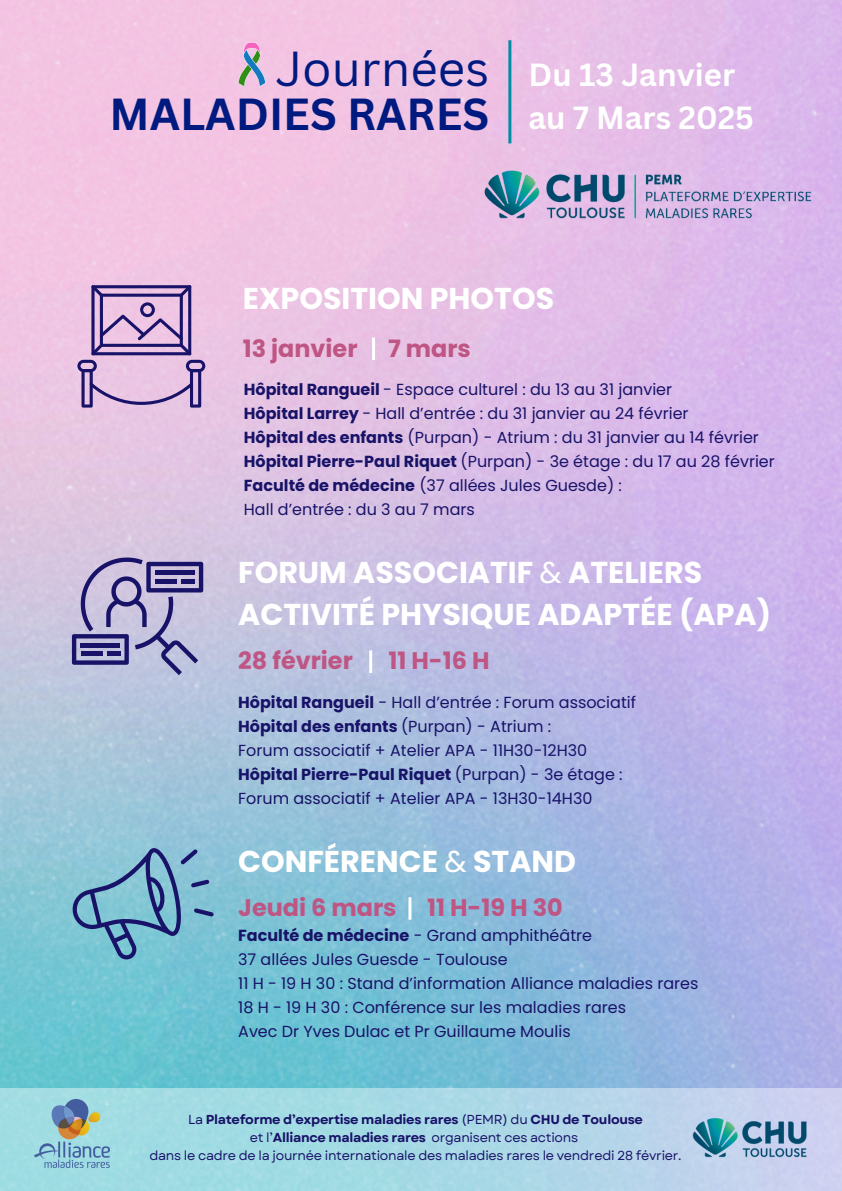
<style>
.page{position:relative;width:842px;height:1191px;background:#fff}
.page>*{position:absolute;margin:0;border:0;box-sizing:border-box;transform-origin:0 0}
.t1{font:47.8px "Canva Sans";color:#001a7f}
.t2{font:700 43.7px "Canva Sans";color:#001a7f}
.t3{font:700 31.2px/43.5px "Canva Sans";color:#fff}
.t4{font:700 30.1px/42px "Poppins";color:#fff}
.t5{font:700 23.9px "Poppins";color:#bf5583}
.t6{font:16px "Poppins";color:#181368}
.t7{font:700 16px "Poppins";color:#181368}
.t8{font:13px "Garet";letter-spacing:-.02em;color:#181368}
.t9{font:700 13px "Garet";letter-spacing:-.02em;color:#181368}
.s1{font-weight:700}
.s2{font-weight:400}
</style>
<div class="page">
<img style="left:0;top:0;width:842px;height:1088px">
<div style="left:0;top:1088px;width:842px;height:102px;background:linear-gradient(to right,#95dfe0,#c6d2ee)"></div>
<hr style="left:508px;top:40px;width:3px;height:103px;background:#018ca2">
<img style="left:463px;top:161px;width:371px;height:77px">
<img style="left:34px;top:1099px;width:75px;height:68px">
<svg style="left:77px;top:285px;width:128px;height:123px;background:#be9ec8"></svg>
<svg style="left:72px;top:848px;width:142px;height:111px;background:#72a8c4"></svg>
<svg style="left:72px;top:557px;width:131px;height:118px;background:#9f9bc3"></svg>
<div style="left:81px;top:642px;width:39px;height:5px;background:#181368"></div>
<div style="left:81px;top:651px;width:22px;height:5px;background:#181368"></div>
<div style="left:107px;top:651px;width:13px;height:5px;background:#181368"></div>
<img style="left:675px;top:1100px;width:148px;height:73px">
<hr style="left:372px;top:337px;width:3px;height:23px;background:#fff">
<hr style="left:369px;top:650px;width:3px;height:23px;background:#fff">
<hr style="left:408px;top:897px;width:3px;height:22px;background:#fff">
<svg style="left:238px;top:42px;width:28px;height:45px"></svg>
<h2 class="t1" style="left:276px;top:34px;width:215px">Journées</h2>
<p class="t2" style="left:110px;top:83px;width:381px">MALADIES RARES</p>
<p class="t3" style="left:529px;top:52px;width:227px">Du 13 Janvier au 7 Mars 2025</p>
<p class="t4" style="left:243px;top:277px;width:313px">EXPOSITION PHOTOS</p>
<h1 class="t5" style="left:243px;top:331px;width:116px">13 janvier</h1>
<h1 class="t5" style="left:388px;top:331px;width:84px">7 mars</h1>
<p class="t6" style="left:244px;top:378px;width:430px"><span class="s1">Hôpital Rangueil</span> - Espace culturel : du 13 au 31 janvier</p>
<h3 class="t6" style="left:244px;top:402px;width:446px"><span class="s1">Hôpital Larrey</span> - Hall d’entrée : du 31 janvier au 24 février</h3>
<h6 class="t6" style="left:244px;top:426px;width:517px"><span class="s1">Hôpital des enfants</span> (Purpan) - Atrium : du 31 janvier au 14 février</h6>
<p class="t6" style="left:244px;top:450px;width:532px"><span class="s1">Hôpital Pierre-Paul Riquet</span> (Purpan) - 3e étage : du 17 au 28 février</p>
<p class="t6" style="left:244px;top:474px;width:380px"><span class="s1">Faculté de médecine</span> (37 allées Jules Guesde) :</p>
<p class="t6" style="left:244px;top:498px;width:233px">Hall d’entrée : du 3 au 7 mars</p>
<p class="t4" style="left:238px;top:552px;width:534px">FORUM ASSOCIATIF <span class="s2">&amp;</span> ATELIERS<br>ACTIVITÉ PHYSIQUE ADAPTÉE (APA)</p>
<h5 class="t5" style="left:238px;top:644px;width:116px">28 février</h5>
<h5 class="t5" style="left:388px;top:644px;width:103px">11 H-16 H</h5>
<p class="t6" style="left:238px;top:690px;width:399px"><span class="s1">Hôpital Rangueil</span> - Hall d’entrée : Forum associatif</p>
<p class="t7" style="left:238px;top:714px;width:314px">Hôpital des enfants <span class="s2">(Purpan) - Atrium :</span></p>
<p class="t6" style="left:238px;top:738px;width:351px">Forum associatif + Atelier APA - 11H30-12H30</p>
<p class="t7" style="left:238px;top:762px;width:386px">Hôpital Pierre-Paul Riquet <span class="s2">(Purpan) - 3e étage :</span></p>
<h4 class="t6" style="left:238px;top:786px;width:356px">Forum associatif + Atelier APA - 13H30-14H30</h4>
<p class="t4" style="left:238px;top:840px;width:339px">CONFÉRENCE <span class="s2">&amp;</span> STAND</p>
<p class="t5" style="left:238px;top:891px;width:160px">Jeudi 6 mars</p>
<p class="t5" style="left:427px;top:891px;width:137px">11 H-19 H 30</p>
<p class="t6" style="left:238px;top:924px;width:355px"><span class="s1">Faculté de médecine</span> - Grand amphithéâtre</p>
<p class="t6" style="left:238px;top:948px;width:271px">37 allées Jules Guesde - Toulouse</p>
<p class="t6" style="left:238px;top:972px;width:462px">11 H - 19 H 30 : Stand d’information Alliance maladies rares</p>
<p class="t6" style="left:238px;top:996px;width:389px">18 H - 19 H 30 : Conférence sur les maladies rares</p>
<h4 class="t6" style="left:238px;top:1020px;width:334px">Avec Dr Yves Dulac et Pr Guillaume Moulis</h4>
<h6 class="t9" style="left:188px;top:1109px;width:456px"><span class="s2">La</span> Plateforme d’expertise maladies rares <span class="s2">(PEMR) du</span> CHU de Toulouse</h6>
<p class="t8" style="left:250px;top:1127px;width:330px">et l’<span class="s1">Alliance maladies rares</span> organisent ces actions</p>
<p class="t8" style="left:149px;top:1145px;width:534px">dans le cadre de la journée internationale des maladies rares le vendredi 28 février.</p>
</div>
